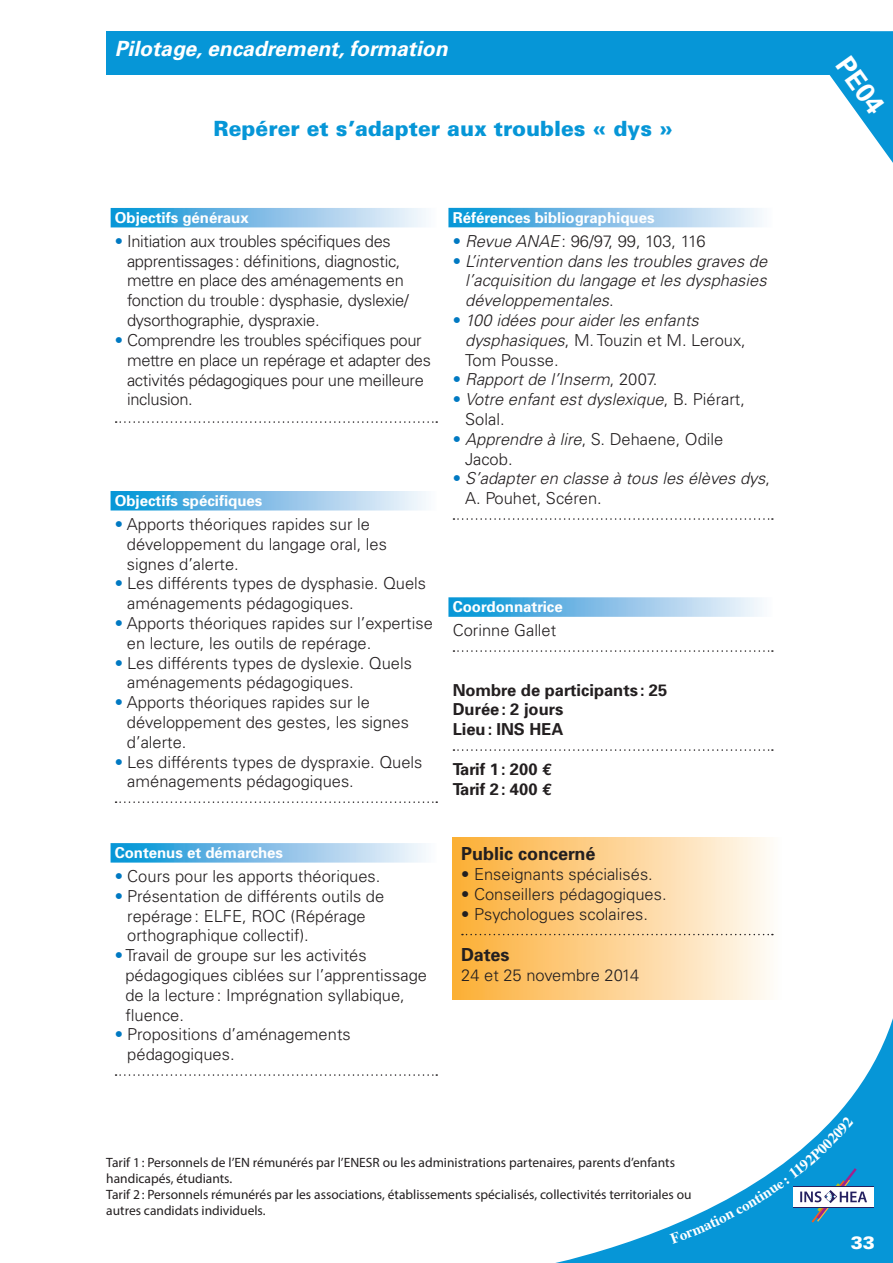
<style>
.page{position:relative;width:893px;height:1263px;background:#fff}
.page>*{position:absolute;margin:0;border:0;box-sizing:border-box;transform-origin:0 0}
.t1{font:700 27px "Univers";color:#fff}
.t2{font:900 21px "Univers";color:#0696d7}
.t3{font:italic 700 21px "Univers";color:#fff}
.t4{font:700 18px "Univers";color:#231f20}
.t5{font:900 18px "Univers";color:#fff}
.t6{font:300 16.5px/19.8px "Univers";color:#231f20}
.t7{font:300 16.5px/19.8px "Univers";letter-spacing:-.02em;color:#231f20}
.t8{font:italic 300 16.5px/19.8px "Univers";color:#231f20}
.t9{font:700 16.5px/19.8px "Univers";color:#231f20}
.t10{font:700 15px "Univers";color:#fff}
.t11{font:13.5px/16.2px "Myriad Pro";color:#231f20}
.s1{color:#0079c2}
.s2{font-style:italic}
.s3{font-style:normal;color:#0079c2}
.s4{font-style:normal}
.s5{font-family:"Euro Mono"}
</style>
<div class="page">
<svg style="left:829px;top:31px;width:64px;height:132px"></svg>
<svg style="left:489px;top:999px;width:404px;height:264px"></svg>
<div style="left:106px;top:31px;width:764px;height:44px;background:#0696d7"></div>
<div style="left:793px;top:1187px;width:81px;height:20px;background:#fff"></div>
<hr style="left:793px;top:1207px;width:81px;height:1px;background:#252161">
<hr style="left:793px;top:1186px;width:81px;height:1px;background:#252161">
<svg style="left:111px;top:843px;width:315px;height:19px;background:#80c1e7"></svg>
<svg style="left:116px;top:1074px;width:321px;height:2px"></svg>
<div style="left:448px;top:597px;width:325px;height:20px;background:linear-gradient(to right,#058fd4,#fff7fc)"></div>
<svg style="left:453px;top:650px;width:320px;height:2px"></svg>
<svg style="left:453px;top:749px;width:320px;height:2px"></svg>
<svg style="left:111px;top:491px;width:315px;height:19px;background:#7fc1e7"></svg>
<svg style="left:116px;top:801px;width:321px;height:2px"></svg>
<div style="left:448px;top:208px;width:325px;height:19px;background:linear-gradient(to right,#058fd4,#fff7fc)"></div>
<svg style="left:453px;top:518px;width:320px;height:2px"></svg>
<svg style="left:111px;top:208px;width:315px;height:19px;background:#7fc1e7"></svg>
<svg style="left:116px;top:421px;width:321px;height:2px"></svg>
<div style="left:453px;top:837px;width:328px;height:162px;background:linear-gradient(to right,#fcae35,#fefbf7)"></div>
<svg style="left:462px;top:934px;width:311px;height:1px"></svg>
<svg style="left:669px;top:1116px;width:198px;height:128px"></svg>
<p class="t3" style="left:115px;top:36px;width:334px">Pilotage, encadrement, formation</p>
<p class="t2" style="left:213px;top:116px;width:461px">Repérer et s’adapter aux troubles « dys »</p>
<p class="t10" style="left:115px;top:208px;width:135px">Objectifs généraux</p>
<p class="t7" style="left:127px;top:231px;width:283px;text-indent:-12px"><span class="s1">•</span> Initiation aux troubles spécifiques des apprentissages: définitions, diagnostic, mettre en place des aménagements en fonction du trouble: dysphasie, dyslexie/ dysorthographie, dyspraxie.</p>
<p class="t7" style="left:127px;top:330px;width:305px;text-indent:-12px"><span class="s1">•</span> Comprendre les troubles spécifiques pour mettre en place un repérage et adapter des activités pédagogiques pour une meilleure inclusion.</p>
<p class="t10" style="left:115px;top:491px;width:149px">Objectifs spécifiques</p>
<p class="t6" style="left:127px;top:514px;width:262px;text-indent:-12px"><span class="s1">•</span> Apports théoriques rapides sur le développement du langage oral, les signes d’alerte.</p>
<p class="t6" style="left:127px;top:574px;width:300px;text-indent:-13px"><span class="s1">•</span> Les différents types de dysphasie. Quels aménagements pédagogiques.</p>
<p class="t6" style="left:127px;top:613px;width:307px;text-indent:-12px"><span class="s1">•</span> Apports théoriques rapides sur l’expertise en lecture, les outils de repérage.</p>
<p class="t6" style="left:127px;top:653px;width:286px;text-indent:-13px"><span class="s1">•</span> Les différents types de dyslexie. Quels aménagements pédagogiques.</p>
<p class="t6" style="left:127px;top:692px;width:284px;text-indent:-12px"><span class="s1">•</span> Apports théoriques rapides sur le développement des gestes, les signes d’alerte.</p>
<p class="t6" style="left:127px;top:752px;width:297px;text-indent:-13px"><span class="s1">•</span> Les différents types de dyspraxie. Quels aménagements pédagogiques.</p>
<p class="t10" style="left:115px;top:844px;width:170px">Contenus et démarches</p>
<p class="t6" style="left:115px;top:866px;width:267px"><span class="s1">•</span> Cours pour les apports théoriques.</p>
<p class="t6" style="left:127px;top:886px;width:258px;text-indent:-13px"><span class="s1">•</span> Présentation de différents outils de repérage: ELFE, ROC (Répérage orthographique collectif).</p>
<p class="t6" style="left:125px;top:945px;width:303px;text-indent:-11px"><span class="s1">•</span>Travail de groupe sur les activités pédagogiques ciblées sur l’apprentissage de la lecture: Imprégnation syllabique, fluence.</p>
<p class="t6" style="left:127px;top:1025px;width:225px;text-indent:-13px"><span class="s1">•</span> Propositions d’aménagements pédagogiques.</p>
<p class="t10" style="left:453px;top:208px;width:203px">Références bibliographiques</p>
<p class="t6" style="left:453px;top:231px;width:254px"><span class="s1">•</span> <span class="s2">Revue ANAE</span>: 96/97, 99, 103, 116</p>
<p class="t8" style="left:465px;top:251px;width:304px;text-align:justify;text-indent:-13px"><span class="s3">•</span> L’intervention dans les troubles graves de l’acquisition du langage et les dysphasies développementales<span class="s4">.</span></p>
<p class="t8" style="left:465px;top:310px;width:282px;text-indent:-13px"><span class="s3">•</span> 100 idées pour aider les enfants dysphasiques<span class="s4">, M. Touzin et M. Leroux,<br>Tom Pousse.</span></p>
<p class="t8" style="left:453px;top:370px;width:206px"><span class="s3">•</span> Rapport de l’Inserm<span class="s4">, 2007.</span></p>
<p class="t8" style="left:465px;top:389px;width:281px;text-indent:-13px"><span class="s3">•</span> Votre enfant est dyslexique<span class="s4">, B. Piérart,<br>Solal.</span></p>
<p class="t6" style="left:465px;top:429px;width:260px;text-indent:-13px"><span class="s1">•</span> <span class="s2">Apprendre à lire</span>, S. Dehaene, Odile<br>Jacob.</p>
<p class="t8" style="left:465px;top:469px;width:306px;text-indent:-13px"><span class="s3">•</span> S’adapter en classe à tous les élèves dys<span class="s4">,<br>A. Pouhet, Scéren.</span></p>
<p class="t10" style="left:453px;top:598px;width:111px">Coordonnatrice</p>
<p class="t6" style="left:453px;top:620px;width:105px">Corinne Gallet</p>
<p class="t9" style="left:453px;top:680px;width:216px">Nombre de participants: 25<br>Durée: 2 jours<br>Lieu: INS HEA</p>
<p class="t9" style="left:453px;top:759px;width:101px">Tarif 1: 200 <span class="s5">€<br></span>Tarif 2: 400 <span class="s5">€</span></p>
<p class="t4" style="left:461px;top:843px;width:136px">Public concerné</p>
<p class="t6" style="left:461px;top:864px;width:193px">• Enseignants spécialisés.</p>
<p class="t6" style="left:461px;top:884px;width:207px">• Conseillers pédagogiques.</p>
<p class="t6" style="left:461px;top:904px;width:188px">• Psychologues scolaires.</p>
<p class="t4" style="left:461px;top:944px;width:50px">Dates</p>
<p class="t6" style="left:461px;top:965px;width:179px">24 et 25 novembre 2014</p>
<p class="t11" style="left:106px;top:1154px;width:587px">Tarif 1: Personnels de l’EN rémunérés par l’ENESR ou les administrations partenaires, parents d’enfants handicapés, étudiants.<br>Tarif 2: Personnels rémunérés par les associations, établissements spécialisés, collectivités territoriales ou autres candidats individuels.</p>
<h1 class="t1" style="left:855px;top:50px;width:65px;rotate:54deg">PE04</h1>
<p class="t5" style="left:851px;top:1231px;width:26px">33</p>
</div>
